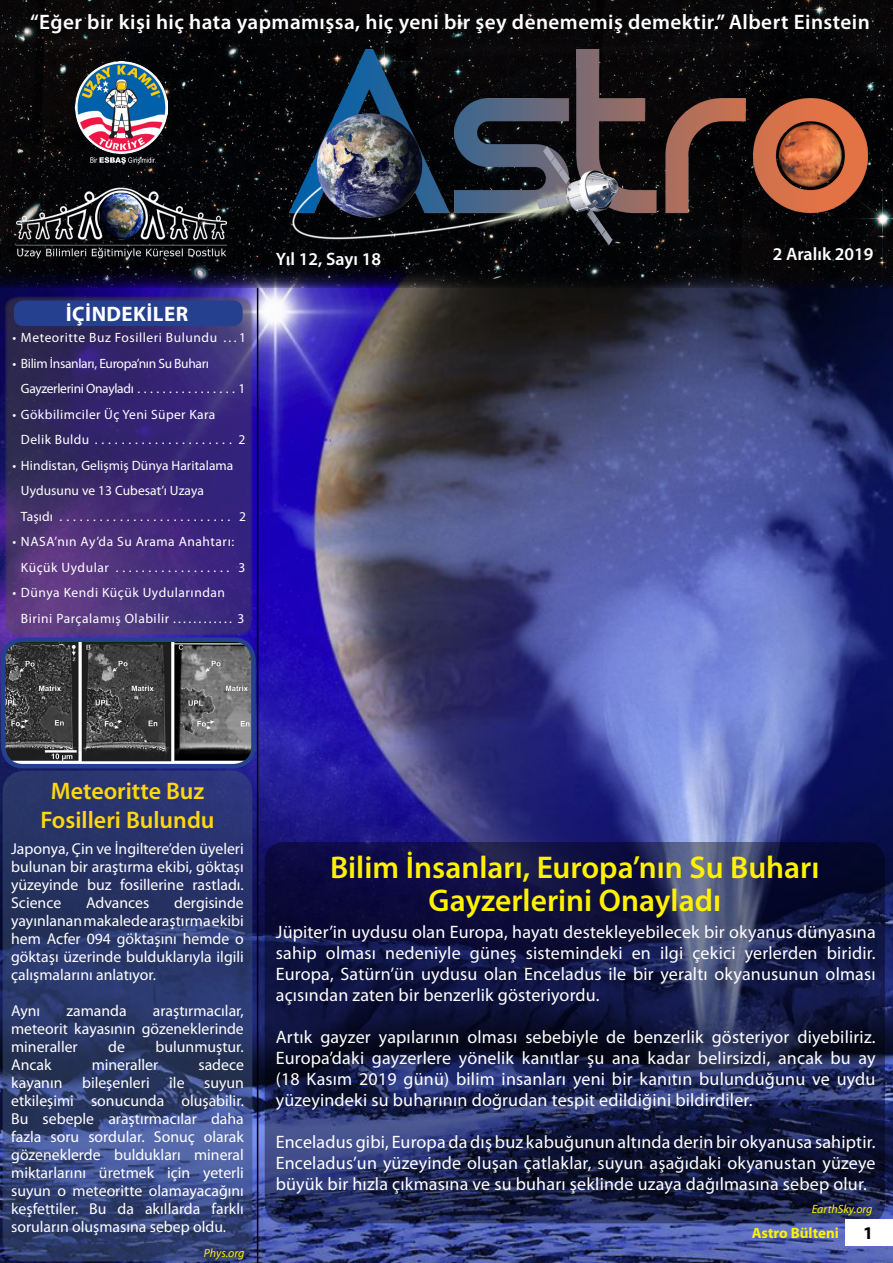
<style>
.page{position:relative;width:893px;height:1263px;background:#fff}
.page>*{position:absolute;margin:0;border:0;box-sizing:border-box;transform-origin:0 0}
.t1{font:600 31.5px/33px "Myriad Pro";color:#fff200;text-align:center}
.t2{font:600 24px/28.5px "Myriad Pro";color:#fed70e;text-align:center}
.t3{font:600 21px "Myriad Pro";letter-spacing:.02em;color:#fff}
.t4{font:700 21px "Myriad Pro";letter-spacing:.02em;color:#fff}
.t5{font:18px/21px "Myriad Pro";letter-spacing:.01em;color:#fff;text-align:justify}
.t6{font:600 18px "Myriad Pro";color:#fff}
.t7{font:700 18px "Myriad Pro";color:#000}
.t8{font:15.75px/18px "Myriad Pro";color:#fff;text-align:justify}
.t9{font:700 15px "Myriad Pro";color:#fff200}
.t10{font:13.5px/25.5px "Myriad Pro";letter-spacing:.03em;color:#fff}
.t11{font:13.5px/25.5px "Myriad Pro";letter-spacing:.005em;color:#fff}
.t12{font:13.5px/25.5px "Myriad Pro";letter-spacing:-.025em;color:#fff}
.t13{font:italic 12px "Myriad Pro";color:#fff200}
</style>
<div class="page">
<img style="left:0;top:288px;width:893px;height:975px">
<img style="left:0;top:0;width:893px;height:288px">
<hr style="left:257px;top:288px;width:1px;height:975px;background:#000">
<svg style="left:2px;top:294px;width:253px;height:343px;background:#3d2a73"></svg>
<div style="left:14px;top:300px;width:229px;height:26px;background:#25408f;border-radius:10px"></div>
<img style="left:76px;top:62px;width:91px;height:102px">
<svg style="left:265px;top:842px;width:620px;height:381px;background:#191e49"></svg>
<div style="left:846px;top:1219px;width:47px;height:26px;background:#fff"></div>
<svg style="left:3px;top:770px;width:249px;height:491px;background:#2e3c70"></svg>
<img style="left:271px;top:50px;width:617px;height:206px">
<img style="left:16px;top:182px;width:211px;height:78px">
<img style="left:3px;top:641px;width:250px;height:125px">
<div style="left:1px;top:637px;width:255px;height:131px;border:4px solid #25408f;border-radius:20px"></div>
<p class="t3" style="left:30px;top:8px;width:841px">“Eğer bir kişi hiç hata yapmamışsa, hiç yeni bir şey denememiş demektir.” Albert Einstein</p>
<p class="t4" style="left:66px;top:300px;width:124px">İÇİNDEKİLER</p>
<p class="t10" style="left:12px;top:325px;width:235px">• Meteoritte Buz Fosilleri Bulundu . . . 1</p>
<p class="t12" style="left:21px;top:350px;width:226px;text-indent:-9px">• Bilim İnsanları, Europa’nın Su Buharı<br>Gayzerlerini Onayladı . . . . . . . . . . . . . . . . 1</p>
<p class="t10" style="left:21px;top:401px;width:226px;text-indent:-9px">• Gökbilimciler Üç Yeni Süper Kara<br>DelikBuldu ..................... 2</p>
<p class="t11" style="left:21px;top:452px;width:226px;text-indent:-9px">• Hindistan, Gelişmiş Dünya Haritalama<br>Uydusunu ve 13 Cubesat’ı Uzaya<br>Taşıdı .......................... 2</p>
<p class="t10" style="left:21px;top:529px;width:226px;text-indent:-9px">• NASA’nın Ay’da Su Arama Anahtarı:<br>KüçükUydular .................. 3</p>
<p class="t10" style="left:21px;top:580px;width:225px;text-indent:-9px">• Dünya Kendi Küçük Uydularından<br>Birini Parçalamış Olabilir . . . . . . . . . . . . 3</p>
<p class="t6" style="left:276px;top:248px;width:107px">Yıl 12, Sayı 18</p>
<p class="t6" style="left:773px;top:242px;width:102px">2 Aralık 2019</p>
<h2 class="t2" style="left:40px;top:776px;width:176px">Meteoritte Buz<br>Fosilleri Bulundu</h2>
<p class="t8" style="left:11px;top:839px;width:234px">Japonya, Çin ve İngiltere’den üyeleri bulunan bir araştırma ekibi, göktaşı yüzeyinde buz fosillerine rastladı.<br>Science</p>
<p class="t8" style="left:11px;top:893px;width:234px;text-indent:163px">dergisinde yayınlananmakaledearaştırmaekibi hem Acfer 094 göktaşını hemde o göktaşı üzerinde bulduklarıyla ilgili çalışmalarını anlatıyor.</p>
<p class="t8" style="left:11px;top:1001px;width:31px">Aynı</p>
<p class="t8" style="left:66px;top:1001px;width:62px">zamanda</p>
<p class="t8" style="left:86px;top:893px;width:65px">Advances</p>
<p class="t8" style="left:11px;top:1001px;width:234px;text-indent:142px">araştırmacılar, meteorit kayasının gözeneklerinde mineraller</p>
<p class="t8" style="left:108px;top:1037px;width:18px">de</p>
<p class="t8" style="left:156px;top:1037px;width:90px">bulunmuştur.</p>
<p class="t8" style="left:11px;top:1055px;width:234px;text-indent:187px">sadece kayanın bileşenleri ile suyun etkileşimi sonucunda oluşabilir.<br>Bu sebeple araştırmacılar daha fazla soru sordular. Sonuç olarak gözeneklerde buldukları mineral miktarlarını üretmek için yeterli suyun o meteoritte olamayacağını keşfettiler. Bu da akıllarda farklı soruların oluşmasına sebep oldu.</p>
<p class="t8" style="left:11px;top:1055px;width:42px">Ancak</p>
<p class="t8" style="left:92px;top:1055px;width:68px">mineraller</p>
<p class="t13" style="left:204px;top:1245px;width:42px">Phys.org</p>
<h1 class="t1" style="left:330px;top:850px;width:491px">Bilim İnsanları, Europa’nın Su Buharı<br>Gayzerlerini Onayladı</h1>
<p class="t5" style="left:276px;top:921px;width:601px">Jüpiter’in uydusu olan Europa, hayatı destekleyebilecek bir okyanus dünyasına sahip olması nedeniyle güneş sistemindeki en ilgi çekici yerlerden biridir.<br>Europa, Satürn’ün uydusu olan Enceladus ile bir yeraltı okyanusunun olması açısından zaten bir benzerlik gösteriyordu.</p>
<p class="t5" style="left:276px;top:1026px;width:601px">Artık gayzer yapılarının olması sebebiyle de benzerlik gösteriyor diyebiliriz.<br>Europa’daki gayzerlere yönelik kanıtlar şu ana kadar belirsizdi, ancak bu ay (18 Kasım 2019 günü) bilim insanları yeni bir kanıtın bulunduğunu ve uydu yüzeyindeki su buharının doğrudan tespit edildiğini bildirdiler.</p>
<p class="t5" style="left:276px;top:1131px;width:601px">Enceladus gibi, Europa da dış buz kabuğunun altında derin bir okyanusa sahiptir.<br>Enceladus’un yüzeyinde oluşan çatlaklar, suyun aşağıdaki okyanustan yüzeye büyük bir hızla çıkmasına ve su buharı şeklinde uzaya dağılmasına sebep olur.</p>
<p class="t7" style="left:863px;top:1221px;width:11px">1</p>
<p class="t13" style="left:812px;top:1202px;width:62px">EarthSky.org</p>
<p class="t9" style="left:752px;top:1223px;width:89px">Astro Bülteni</p>
</div>
